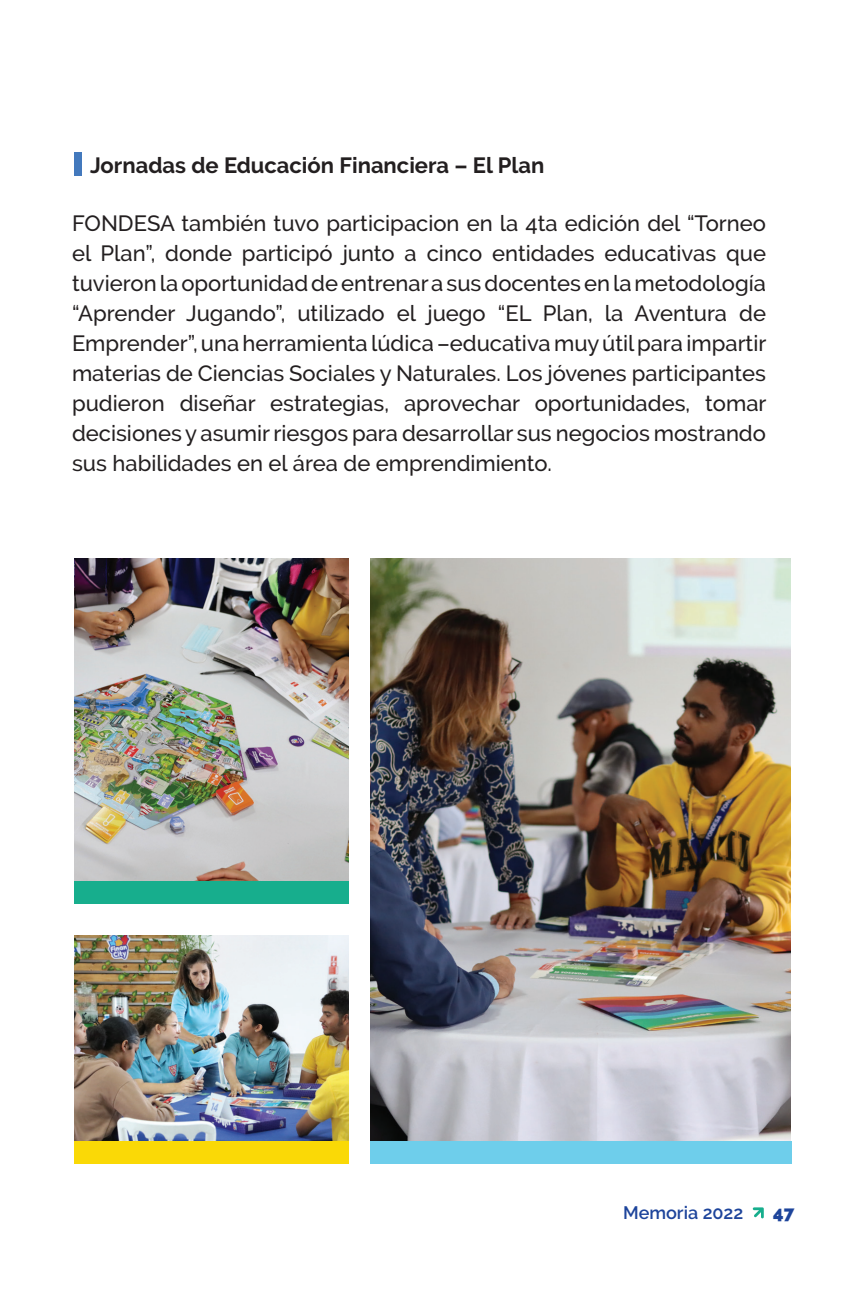
<style>
.page{position:relative;width:864px;height:1296px;background:#fff}
.page>*{position:absolute;margin:0;border:0;box-sizing:border-box;transform-origin:0 0}
.t1{font:500 22px/30px "Raleway";color:#231f20;text-align:justify}
.t2{font:700 22px "Raleway";color:#231f20}
.t3{font:600 18px "Raleway";color:#1d449b}
.t4{font:900 18px "Raleway";color:#1d449b}
</style>
<div class="page">
<img style="left:371px;top:558px;width:420px;height:583px">
<img style="left:74px;top:935px;width:274px;height:206px">
<img style="left:74px;top:558px;width:274px;height:323px">
<div style="left:74px;top:152px;width:7px;height:24px;background:#4379bd"></div>
<div style="left:74px;top:881px;width:274px;height:22px;background:#17ae8d"></div>
<div style="left:74px;top:1141px;width:274px;height:23px;background:#fad906"></div>
<div style="left:371px;top:1141px;width:421px;height:23px;background:#6eceeb"></div>
<svg style="left:753px;top:1207px;width:11px;height:11px"></svg>
<p class="t2" style="left:90px;top:153px;width:456px">Jornadas de Educación Financiera – El Plan</p>
<p class="t1" style="left:72px;top:208px;width:696px">FONDESA también tuvo participacion en la 4ta edición del “Torneo el Plan”, donde participó junto a cinco entidades educativas que tuvieron la oportunidad de entrenar a sus docentes en la metodología “Aprender Jugando”, utilizado el juego “EL Plan, la Aventura de Emprender”, una herramienta lúdica –educativa muy útil para impartir materias de Ciencias Sociales y Naturales. Los jóvenes participantes pudieron diseñar estrategias, aprovechar oportunidades, tomar decisiones y asumir riesgos para desarrollar sus negocios mostrando sus habilidades en el área de emprendimiento.</p>
<p class="t3" style="left:623px;top:1202px;width:122px">Memoria 2022</p>
<p class="t4" style="left:773px;top:1202px;width:23px">47</p>
</div>
